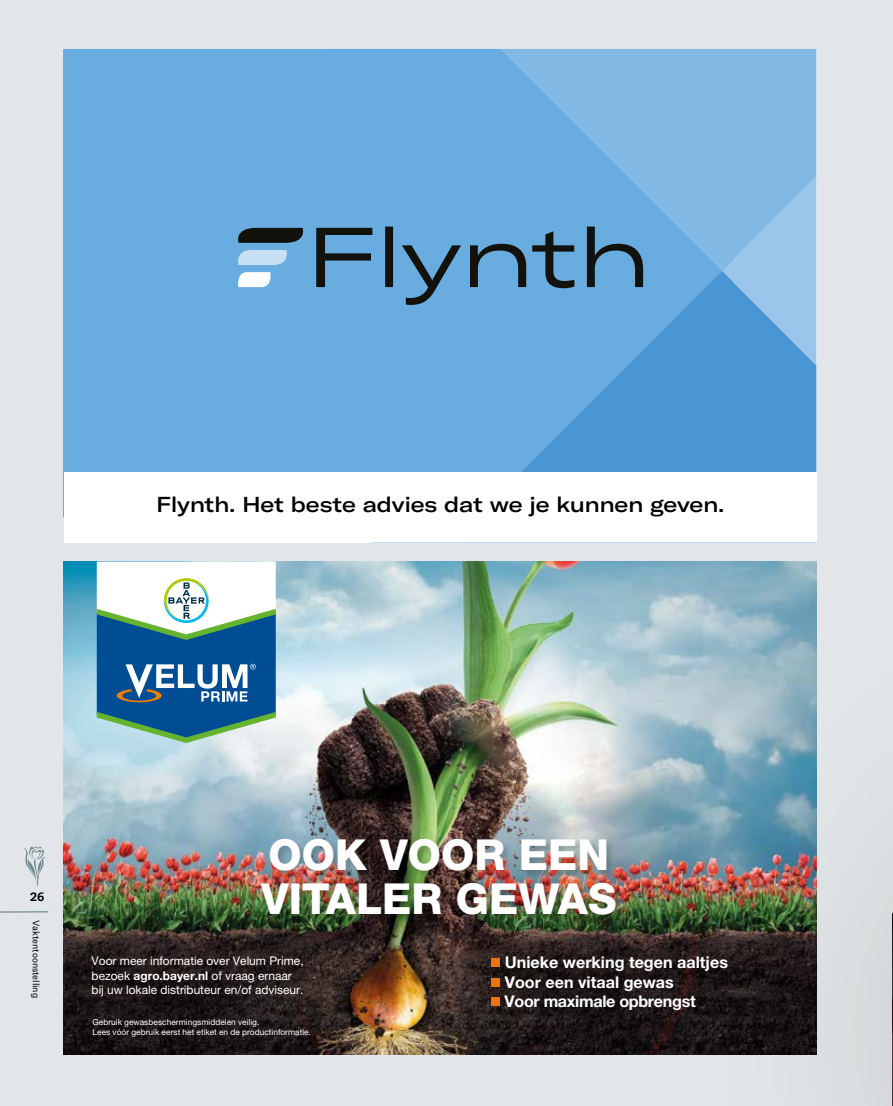
<style>
.page{position:relative;width:893px;height:1106px;background:#e3e6e8}
.page>*{position:absolute;margin:0;border:0;box-sizing:border-box;transform-origin:0 0}
.t1{font:800 42.75px/43.7px "Helvetica Neue LT Pro";color:#fff}
.t2{font:500 expanded 21.3px "GT America";color:#000}
.t3{font:700 16.2px "Helvetica Neue LT Pro";color:#fff}
.t4{font:700 16.2px "Helvetica Neue LT Pro";letter-spacing:-.02em;color:#fff}
.t5{font:12px/14.2px "Helvetica Neue LT Pro";color:#fff}
.t6{font:800 12px "Caecilia LT Std";color:#000}
.t7{font:8.7px "Atlas Grotesk";color:#000}
.t8{font:8.4px/10.1px "Helvetica Neue LT Pro";letter-spacing:.005em;color:#fff}
.s1{font-weight:700}
.s2{color:#ee730b}
</style>
<div class="page">
<hr style="left:0;top:911px;width:48px;height:1px;background:#6b8891">
<svg style="left:24px;top:846px;width:21px;height:40px"></svg>
<img style="left:892px;top:890px;width:1px;height:216px">
<img style="left:64px;top:561px;width:752px;height:493px">
<svg style="left:97px;top:561px;width:179px;height:182px;background:#74a0b9"></svg>
<div style="left:260px;top:838px;width:365px;height:85px;background:#000;opacity:.19"></div>
<div style="left:491px;top:958px;width:9px;height:8px;background:#ee730b"></div>
<div style="left:491px;top:977px;width:9px;height:9px;background:#ee730b"></div>
<div style="left:491px;top:997px;width:9px;height:8px;background:#ee730b"></div>
<div style="left:64px;top:49px;width:670px;height:468px;background:#69acdf"></div>
<svg style="left:501px;top:49px;width:315px;height:222px;fill:#82b9e5"></svg>
<svg style="left:722px;top:177px;width:94px;height:94px;background:#8ebfe7"></svg>
<svg style="left:522px;top:271px;width:294px;height:201px;fill:#4a96d2"></svg>
<div style="left:64px;top:472px;width:752px;height:70px;background:#fff"></div>
<svg style="left:316px;top:226px;width:327px;height:79px"></svg>
<svg style="left:238px;top:228px;width:66px;height:15px"></svg>
<svg style="left:238px;top:250px;width:49px;height:15px"></svg>
<svg style="left:238px;top:272px;width:33px;height:15px"></svg>
<h2 class="t2" style="left:157px;top:491px;width:569px">Flynth. Het beste advies dat we je kunnen geven.</h2>
<p class="t6" style="left:30px;top:889px;width:16px">26</p>
<p class="t7" style="left:43px;top:920px;width:79px;rotate:90deg">Vaktentoonstelling</p>
<h1 class="t1" style="left:261px;top:833px;width:357px">OOK VOOR EEN<br>VITALER GEWAS</h1>
<p class="t5" style="left:92px;top:953px;width:214px">Voor meer informatie over Velum Prime, bezoek <span class="s1">agro.bayer.nl</span> of vraag ernaar bij uw lokale distributeur en/of adviseur.</p>
<p class="t8" style="left:92px;top:1017px;width:220px">Gebruik gewasbeschermingsmiddelen veilig.<br>Lees vóór gebruik eerst het etiket en de productinformatie.</p>
<h3 class="t3" style="left:492px;top:952px;width:237px"><span class="s2">•</span> Unieke werking tegen aaltjes</h3>
<h3 class="t3" style="left:492px;top:971px;width:183px"><span class="s2">•</span> Voor een vitaal gewas</h3>
<h3 class="t4" style="left:492px;top:991px;width:205px"><span class="s2">•</span> Voor maximale opbrengst</h3>
</div>
